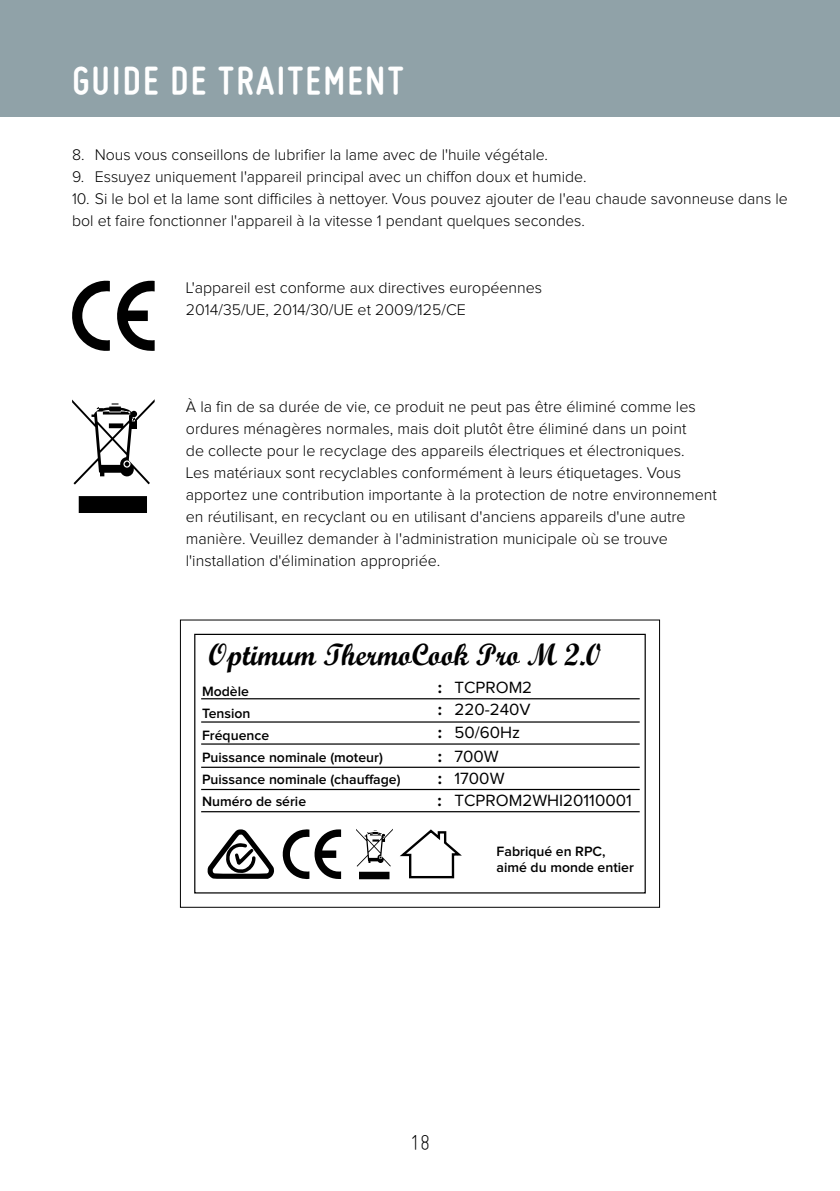
<style>
.page{position:relative;width:840px;height:1191px;background:#fff}
.page>*{position:absolute;margin:0;border:0;box-sizing:border-box;transform-origin:0 0}
.t1{font:700 42px "Miso";letter-spacing:.055em;color:#fff}
.t2{font:30.8px "Script MT Bold";color:#000;scale:.96 1}
.t3{font:300 24px "Miso";color:#000}
.t4{font:16.8px "Proxima Nova";color:#000}
.t5{font:700 16.8px/22.2px "Proxima Nova";color:#000}
.t6{font:300 16px/22px "Proxima Nova";color:#000}
.t7{font:600 14px/22px "Proxima Nova";color:#000}
.s1{font-weight:700}
</style>
<div class="page">
<svg style="left:72px;top:280px;width:82px;height:71px"></svg>
<svg style="left:72px;top:399px;width:82px;height:114px"></svg>
<div style="left:194px;top:634px;width:451px;height:259px;border:1px solid #000"></div>
<hr style="left:201px;top:698px;width:438px;height:1px;background:#000">
<hr style="left:201px;top:721px;width:438px;height:1px;background:#000">
<hr style="left:201px;top:743px;width:438px;height:1px;background:#000">
<hr style="left:201px;top:766px;width:438px;height:2px;background:#000">
<hr style="left:201px;top:789px;width:438px;height:1px;background:#000">
<hr style="left:201px;top:811px;width:438px;height:1px;background:#000">
<svg style="left:282px;top:829px;width:59px;height:50px"></svg>
<svg style="left:356px;top:829px;width:106px;height:50px"></svg>
<svg style="left:207px;top:829px;width:67px;height:50px"></svg>
<div style="left:0;top:0;width:839px;height:116px;background:#90a2a8"></div>
<h1 class="t1" style="left:72px;top:57px;width:332px">GUIDE DE TRAITEMENT</h1>
<p class="t6" style="left:72px;top:144px;width:477px">8. Nous vous conseillons de lubrifier la lame avec de l'huile végétale.</p>
<p class="t6" style="left:72px;top:166px;width:515px">9. Essuyez uniquement l'appareil principal avec un chiffon doux et humide.</p>
<p class="t6" style="left:72px;top:188px;width:717px">10. Si le bol et la lame sont difficiles à nettoyer. Vous pouvez ajouter de l'eau chaude savonneuse dans le bol et faire fonctionner l'appareil à la vitesse 1 pendant quelques secondes.</p>
<p class="t6" style="left:186px;top:277px;width:358px">L'appareil est conforme aux directives européennes<br>2014/35/UE, 2014/30/UE et 2009/125/CE</p>
<p class="t6" style="left:186px;top:396px;width:532px">À la fin de sa durée de vie, ce produit ne peut pas être éliminé comme les ordures ménagères normales, mais doit plutôt être éliminé dans un point<br>de collecte pour le recyclage des appareils électriques et électroniques.<br>Les matériaux sont recyclables conformément à leurs étiquetages. Vous apportez une contribution importante à la protection de notre environnement en réutilisant, en recyclant ou en utilisant d'anciens appareils d'une autre manière. Veuillez demander à l'administration municipale où se trouve l'installation d'élimination appropriée.</p>
<h2 class="t2" style="left:208px;top:635px;width:410px">Optimum ThermoCook Pro M 2.0</h2>
<p class="t7" style="left:202px;top:680px;width:200px">Modèle<br>Tension<br>Fréquence<br>Puissance nominale (moteur)<br>Puissance nominale (chauffage)<br>Numéro de série</p>
<p class="t4" style="left:437px;top:679px;width:96px"><span class="s1">:</span> TCPROM2</p>
<p class="t4" style="left:437px;top:701px;width:94px"><span class="s1">:</span> 220-240V</p>
<p class="t4" style="left:437px;top:725px;width:84px"><span class="s1">:</span> 50/60Hz</p>
<p class="t4" style="left:437px;top:748px;width:62px"><span class="s1">:</span> 700W</p>
<p class="t4" style="left:454px;top:771px;width:51px">1700W</p>
<p class="t4" style="left:454px;top:793px;width:179px">TCPROM2WHI20110001</p>
<p class="t5" style="left:437px;top:767px;width:6px">: :</p>
<p class="t7" style="left:496px;top:844px;width:139px;line-height:16px">Fabriqué en RPC, aimé du monde entier</p>
<h3 class="t3" style="left:410px;top:1129px;width:21px">18</h3>
</div>
